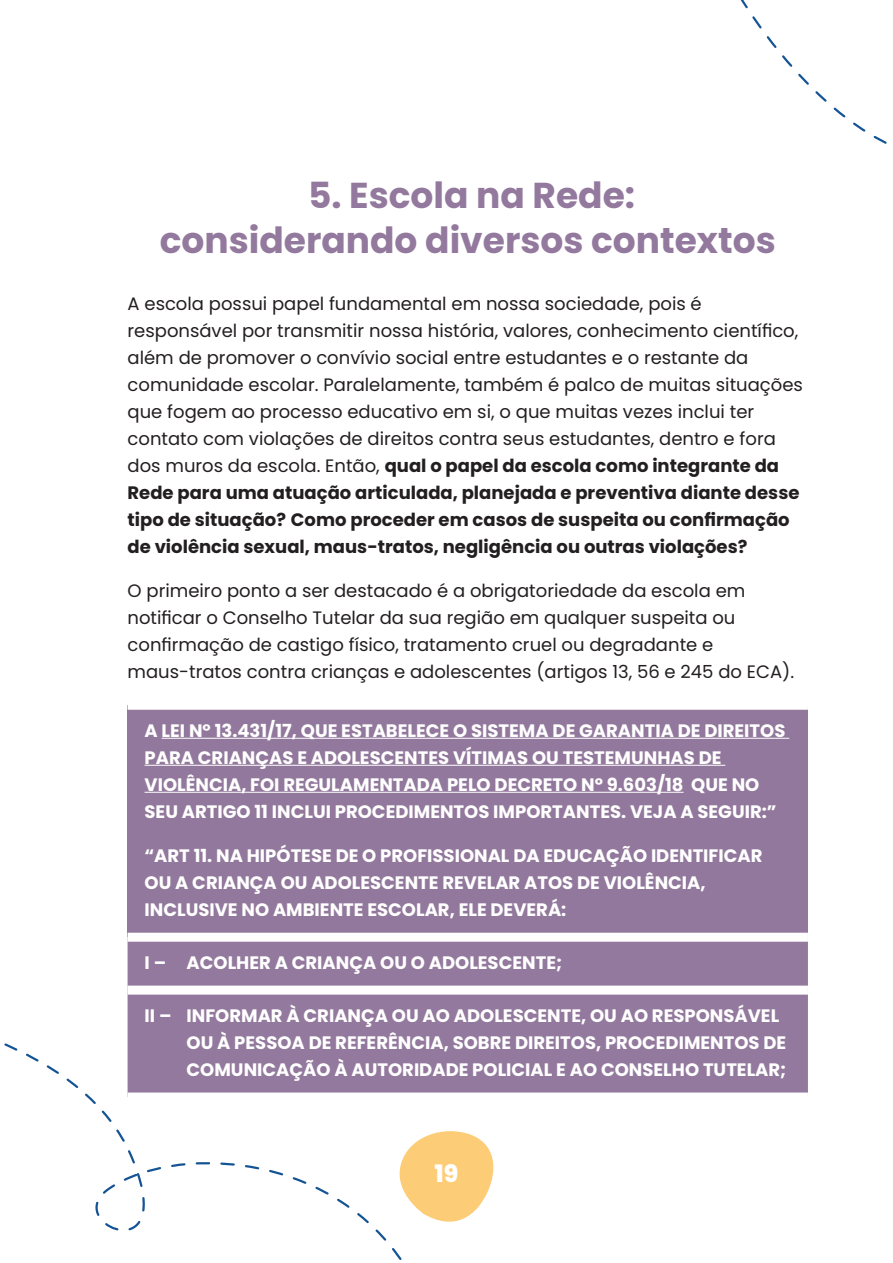
<style>
.page{position:relative;width:893px;height:1263px;background:#fff}
.page>*{position:absolute;margin:0;border:0;box-sizing:border-box;transform-origin:0 0}
.TITULO{font:700 36px/45px "Poppins";color:#93799d;text-align:center}
.t1{font:800 24px "Poppins";color:#fff}
.MIOLO{font:18px/27px "Poppins";color:#231f20}
.MIOLO-2{font:700 18px/27px "Poppins";color:#fff}
.s1{font-weight:700}
</style>
<div class="page">
<svg style="left:740px;top:0;width:147px;height:144px"></svg>
<svg style="left:413px;top:1131px;width:81px;height:91px"></svg>
<svg style="left:4px;top:1002px;width:409px;height:258px"></svg>
<div style="left:128px;top:705px;width:680px;height:232px;background:#92789c"></div>
<div style="left:128px;top:942px;width:680px;height:150px;background:#93799d"></div>
<div style="left:128px;top:933px;width:680px;height:9px;background:#fff"></div>
<div style="left:128px;top:985px;width:680px;height:9px;background:#fff"></div>
<div style="left:128px;top:1092px;width:680px;height:9px;background:#fff"></div>
<div style="left:128px;top:701px;width:680px;height:9px;background:#fff"></div>
<hr style="left:162px;top:738px;width:627px;height:1px;background:#fff">
<hr style="left:145px;top:765px;width:580px;height:1px;background:#fff">
<hr style="left:145px;top:792px;width:539px;height:1px;background:#fff">
<p class="TITULO" style="left:160px;top:173px;width:617px">5. Escola na Rede:<br>considerando diversos contextos</p>
<p class="MIOLO" style="left:128px;top:290px;width:677px">A escola possui papel fundamental em nossa sociedade, pois é responsável por transmitir nossa história, valores, conhecimento científico, além de promover o convívio social entre estudantes e o restante da comunidade escolar. Paralelamente, também é palco de muitas situações que fogem ao processo educativo em si, o que muitas vezes inclui ter contato com violações de direitos contra seus estudantes, dentro e fora dos muros da escola. Então, <span class="s1">qual o papel da escola como integrante da Rede para uma atuação articulada, planejada e preventiva diante desse tipo de situação? Como proceder em casos de suspeita ou confirmação de violência sexual, maus-tratos, negligência ou outras violações?</span></p>
<p class="MIOLO" style="left:128px;top:577px;width:668px">O primeiro ponto a ser destacado é a obrigatoriedade da escola em notificar o Conselho Tutelar da sua região em qualquer suspeita ou confirmação de castigo físico, tratamento cruel ou degradante e maus-tratos contra crianças e adolescentes (artigos 13, 56 e 245 do ECA).</p>
<p class="MIOLO-2" style="left:145px;top:717px;width:642px">A LEI Nº 13.431/17, QUE ESTABELECE O SISTEMA DE GARANTIA DE DIREITOS PARA CRIANÇAS E ADOLESCENTES VÍTIMAS OU TESTEMUNHAS DE VIOLÊNCIA, FOI REGULAMENTADA PELO DECRETO Nº 9.603/18 QUE NO SEU ARTIGO 11 INCLUI PROCEDIMENTOS IMPORTANTES. VEJA A SEGUIR:”</p>
<p class="MIOLO-2" style="left:145px;top:842px;width:619px">“ART 11. NA HIPÓTESE DE O PROFISSIONAL DA EDUCAÇÃO IDENTIFICAR<br>OU A CRIANÇA OU ADOLESCENTE REVELAR ATOS DE VIOLÊNCIA,<br>INCLUSIVE NO AMBIENTE ESCOLAR, ELE DEVERÁ:</p>
<p class="MIOLO-2" style="left:145px;top:949px;width:419px">I – ACOLHER A CRIANÇA OU O ADOLESCENTE;</p>
<p class="MIOLO-2" style="left:187px;top:1002px;width:601px;text-indent:-42px">II – INFORMAR À CRIANÇA OU AO ADOLESCENTE, OU AO RESPONSÁVEL<br>OU À PESSOA DE REFERÊNCIA, SOBRE DIREITOS, PROCEDIMENTOS DE<br>COMUNICAÇÃO À AUTORIDADE POLICIAL E AO CONSELHO TUTELAR;</p>
<h2 class="t1" style="left:435px;top:1159px;width:25px">19</h2>
</div>
